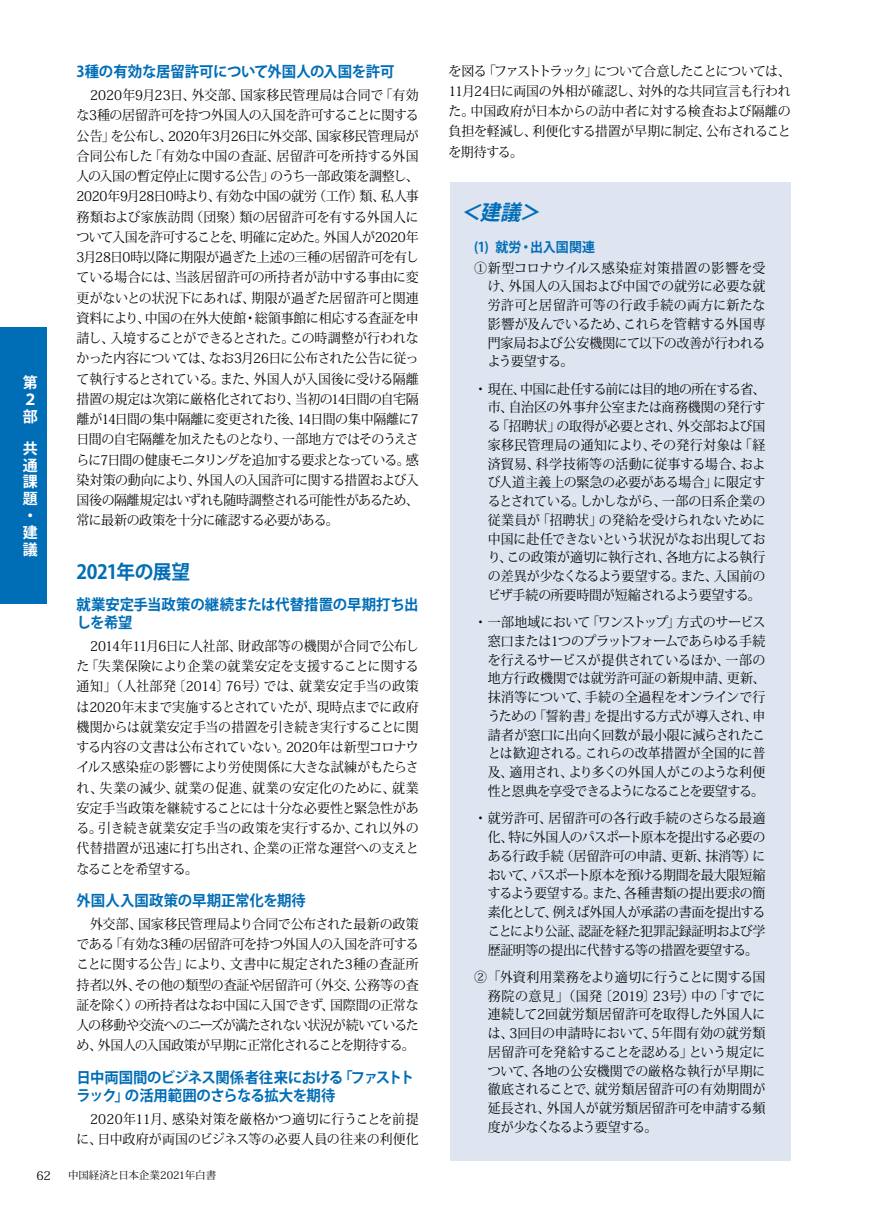
<style>
.page{position:relative;width:893px;height:1212px;background:#fff}
.page>*{position:absolute;margin:0;border:0;box-sizing:border-box;transform-origin:0 0}
.t1{font:italic 700 21px "Koz Go Pr 6 N";color:#006db7;scale:.96 1}
.t2{font:700 19.5px "Koz Go Pr 6 N";letter-spacing:-.03em;color:#006db7;scale:.96 1}
.t3{font:700 15px/18px "Koz Go Pr 6 N";letter-spacing:-.015em;color:#006db7;scale:.96 1}
.t4{font:700 15px/16.8px "Koz Go Pr 6 N";color:#fff}
.t5{font:13.5px/20.2px "Koz Min Pr 6 N";letter-spacing:-.03em;color:#000;text-align:justify;scale:.96 1}
.t6{font:13.5px/20.2px "Koz Min Pr 6 N";letter-spacing:.005em;color:#000;text-align:right;scale:.96 1}
.t7{font:700 13.5px "Koz Go Pr 6 N";letter-spacing:.005em;color:#006db7;scale:.96 1}
.t8{font:12px "Koz Min Pr 6 N";color:#000}
.t9{font:10.5px "Koz Min Pr 6 N";letter-spacing:-.01em;color:#000}
</style>
<div class="page">
<div style="left:0;top:327px;width:47px;height:277px;background:#006db7"></div>
<div style="left:451px;top:183px;width:340px;height:978px;background:#dee5f0"></div>
<p class="t4" style="left:23px;top:375px;width:16px">第<br>２部</p>
<p class="t4" style="left:23px;top:440px;width:16px">共通課題・建議</p>
<p class="t3" style="left:77px;top:63px;width:333px">3種の有効な居留許可について外国人の入国を許可</p>
<p class="t5" style="left:77px;top:85px;width:358px;text-indent:14px">2020年9月23日、外交部、国家移民管理局は合同で「有効な3種の居留許可を持つ外国人の入国を許可することに関する公告」を公布し、2020年3月26日に外交部、国家移民管理局が合同公布した「有効な中国の査証、居留許可を所持する外国人の入国の暫定停止に関する公告」のうち一部政策を調整し、2020年9月28日0時より、有効な中国の就労（工作）類、私人事務類および家族訪問（団聚）類の居留許可を有する外国人について入国を許可することを、明確に定めた。外国人が2020年3月28日0時以降に期限が過ぎた上述の三種の居留許可を有している場合には、当該居留許可の所持者が訪中する事由に変更がないとの状況下にあれば、期限が過ぎた居留許可と関連資料により、中国の在外大使館・総領事館に相応する査証を申請し、入境することができるとされた。この時調整が行われなかった内容については、なお3月26日に公布された公告に従って執行するとされている。また、外国人が入国後に受ける隔離措置の規定は次第に厳格化されており、当初の14日間の自宅隔離が14日間の集中隔離に変更された後、14日間の集中隔離に7日間の自宅隔離を加えたものとなり、一部地方ではそのうえさらに7日間の健康モニタリングを追加する要求となっている。感染対策の動向により、外国人の入国許可に関する措置および入国後の隔離規定はいずれも随時調整される可能性があるため、常に最新の政策を十分に確認する必要がある。</p>
<h2 class="t2" style="left:77px;top:560px;width:120px">2021年の展望</h2>
<p class="t3" style="left:77px;top:596px;width:358px">就業安定手当政策の継続または代替措置の早期打ち出しを希望</p>
<p class="t5" style="left:77px;top:636px;width:358px;text-indent:14px">2014年11月6日に人社部、財政部等の機関が合同で公布した「失業保険により企業の就業安定を支援することに関する通知」（人社部発〔2014〕76号）では、就業安定手当の政策は2020年末まで実施するとされていたが、現時点までに政府機関からは就業安定手当の措置を引き続き実行することに関する内容の文書は公布されていない。2020年は新型コロナウイルス感染症の影響により労使関係に大きな試練がもたらされ、失業の減少、就業の促進、就業の安定化のために、就業安定手当政策を継続することには十分な必要性と緊急性がある。引き続き就業安定手当の政策を実行するか、これ以外の代替措置が迅速に打ち出され、企業の正常な運営への支えとなることを希望する。</p>
<p class="t3" style="left:77px;top:892px;width:240px">外国人入国政策の早期正常化を期待</p>
<p class="t5" style="left:77px;top:914px;width:358px;text-indent:14px">外交部、国家移民管理局より合同で公布された最新の政策である「有効な3種の居留許可を持つ外国人の入国を許可することに関する公告」により、文書中に規定された3種の査証所持者以外、その他の類型の査証や居留許可（外交、公務等の査証を除く）の所持者はなお中国に入国できず、国際間の正常な人の移動や交流へのニーズが満たされない状況が続いているため、外国人の入国政策が早期に正常化されることを期待する。</p>
<p class="t3" style="left:77px;top:1068px;width:353px">日中両国間のビジネス関係者往来における「ファストトラック」の活用範囲のさらなる拡大を期待</p>
<p class="t6" style="left:77px;top:1109px;width:358px">2020年11月、感染対策を厳格かつ適切に行うことを前提に、日中政府が両国のビジネス等の必要人員の往来の利便化</p>
<p class="t8" style="left:37px;top:1169px;width:16px">62</p>
<p class="t9" style="left:68px;top:1169px;width:150px">中国経済と日本企業2021年白書</p>
<p class="t5" style="left:449px;top:61px;width:358px">を図る「ファストトラック」について合意したことについては、11月24日に両国の外相が確認し、対外的な共同宣言も行われた。中国政府が日本からの訪中者に対する検査および隔離の負担を軽減し、利便化する措置が早期に制定、公布されることを期待する。</p>
<h1 class="t1" style="left:460px;top:200px;width:93px">＜建議＞</h1>
<p class="t7" style="left:474px;top:239px;width:127px">(1) 就労・出入国関連</p>
<p class="t5" style="left:488px;top:259px;width:291px;line-height:18.8px;text-indent:-14px">①新型コロナウイルス感染症対策措置の影響を受け、外国人の入国および中国での就労に必要な就労許可と居留許可等の行政手続の両方に新たな影響が及んでいるため、これらを管轄する外国専門家局および公安機関にて以下の改善が行われるよう要望する。</p>
<p class="t5" style="left:488px;top:380px;width:291px;line-height:18.8px;text-indent:-14px">・現在、中国に赴任する前には目的地の所在する省、市、自治区の外事弁公室または商務機関の発行する「招聘状」の取得が必要とされ、外交部および国家移民管理局の通知により、その発行対象は「経済貿易、科学技術等の活動に従事する場合、および人道主義上の緊急の必要がある場合」に限定するとされている。しかしながら、一部の日系企業の従業員が「招聘状」の発給を受けられないために中国に赴任できないという状況がなお出現しており、この政策が適切に執行され、各地方による執行の差異が少なくなるよう要望する。また、入国前のビザ手続の所要時間が短縮されるよう要望する。</p>
<p class="t5" style="left:488px;top:613px;width:291px;line-height:18.8px;text-indent:-14px">・一部地域において「ワンストップ」方式のサービス窓口または1つのプラットフォームであらゆる手続を行えるサービスが提供されているほか、一部の地方行政機関では就労許可証の新規申請、更新、抹消等について、手続の全過程をオンラインで行うための「誓約書」を提出する方式が導入され、申請者が窓口に出向く回数が最小限に減らされたことは歓迎される。これらの改革措置が全国的に普及、適用され、より多くの外国人がこのような利便性と恩典を享受できるようになることを要望する。</p>
<p class="t5" style="left:488px;top:809px;width:291px;line-height:18.8px;text-indent:-14px">・就労許可、居留許可の各行政手続のさらなる最適化、特に外国人のパスポート原本を提出する必要のある行政手続（居留許可の申請、更新、抹消等）において、パスポート原本を預ける期間を最大限短縮するよう要望する。また、各種書類の提出要求の簡素化として、例えば外国人が承諾の書面を提出することにより公証、認証を経た犯罪記録証明および学歴証明等の提出に代替する等の措置を要望する。</p>
<p class="t5" style="left:488px;top:968px;width:291px;line-height:18.8px;text-indent:-14px">②「外資利用業務をより適切に行うことに関する国務院の意見」（国発〔2019〕23号）中の「すでに連続して2回就労類居留許可を取得した外国人には、3回目の申請時において、5年間有効の就労類居留許可を発給することを認める」という規定について、各地の公安機関での厳格な執行が早期に徹底されることで、就労類居留許可の有効期間が延長され、外国人が就労類居留許可を申請する頻度が少なくなるよう要望する。</p>
</div>
